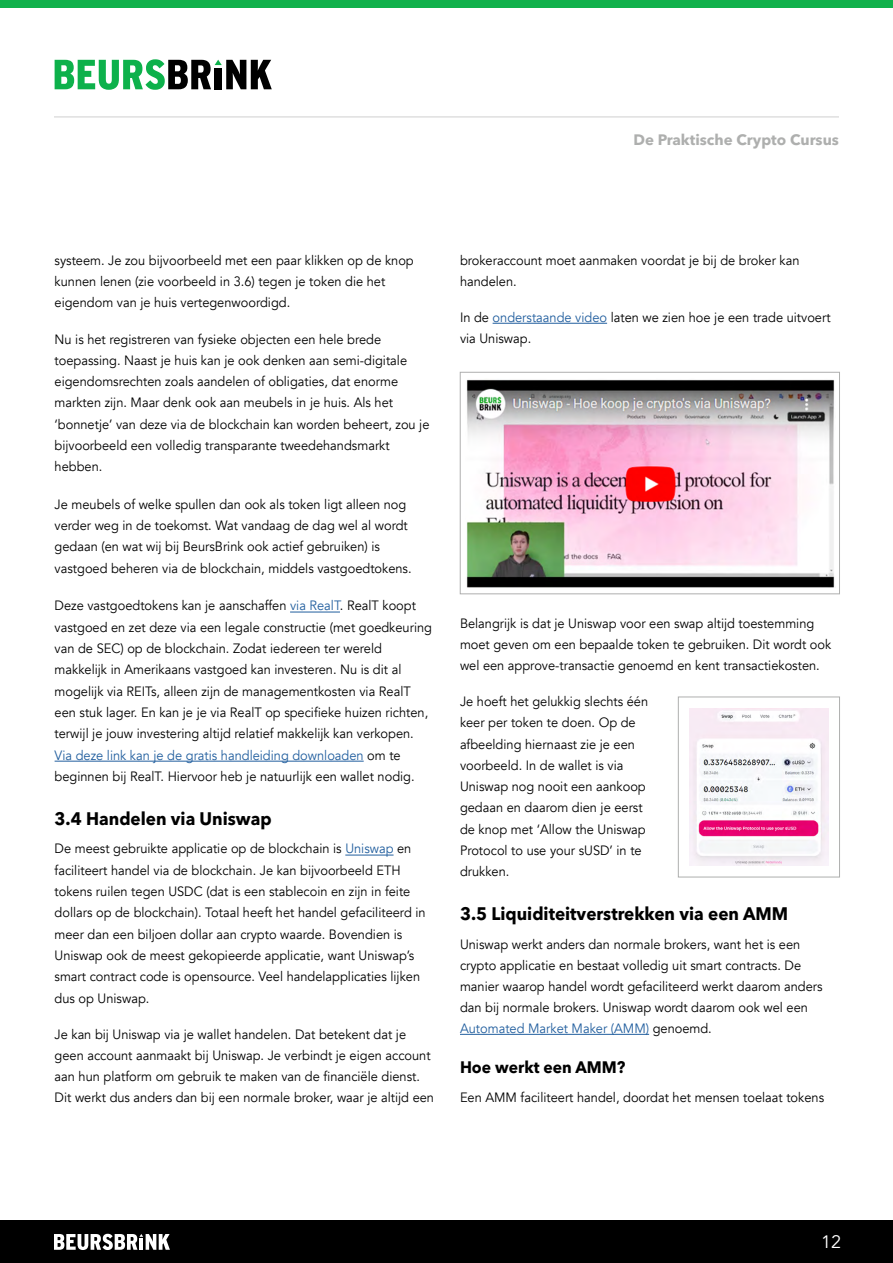
<style>
.page{position:relative;width:893px;height:1263px;background:#fff}
.page>*{position:absolute;margin:0;border:0;box-sizing:border-box;transform-origin:0 0}
.t1{font:700 18px "Avenir Next LT Pro";color:#000;scale:.95 1}
.t2{font:18px "Avenir";color:#fff}
.t3{font:700 16.5px "Avenir Next LT Pro";color:#000;scale:.95 1}
.t4{font:700 15px "Avenir Next LT Pro";color:#aeafae}
.t5{font:13.5px/21.3px "Avenir";color:#000;scale:.95 1}
.s1{color:#215e9e}
</style>
<div class="page">
<div style="left:0;top:1220px;width:893px;height:43px;background:#000"></div>
<div style="left:0;top:0;width:893px;height:7px;background:#11b14b"></div>
<svg style="left:54px;top:1234px;width:116px;height:16px"></svg>
<hr style="left:54px;top:117px;width:785px;height:1px;background:#000">
<svg style="left:55px;top:59px;width:217px;height:31px"></svg>
<hr style="left:493px;top:323px;width:114px;height:1px;background:#215e9e">
<hr style="left:460px;top:1034px;width:189px;height:1px;background:#215e9e">
<hr style="left:290px;top:612px;width:50px;height:1px;background:#215e9e">
<hr style="left:55px;top:761px;width:309px;height:1px;background:#215e9e">
<hr style="left:345px;top:855px;width:49px;height:1px;background:#215e9e">
<img style="left:466px;top:379px;width:369px;height:208px">
<div style="left:460px;top:372px;width:380px;height:222px;border:1px solid #aeafae"></div>
<img style="left:689px;top:709px;width:139px;height:156px">
<div style="left:678px;top:697px;width:162px;height:180px;border:1px solid #aeafae"></div>
<p class="t4" style="left:633px;top:130px;width:207px">De Praktische Crypto Cursus</p>
<p class="t5" style="left:55px;top:250px;width:380px">systeem. Je zou bijvoorbeeld met een paar klikken op de knop kunnen lenen (zie voorbeeld in 3.6) tegen je token die het eigendom van je huis vertegenwoordigd.</p>
<p class="t5" style="left:55px;top:329px;width:396px">Nu is het registreren van fysieke objecten een hele brede toepassing. Naast je huis kan je ook denken aan semi-digitale eigendomsrechten zoals aandelen of obligaties, dat enorme markten zijn. Maar denk ook aan meubels in je huis. Als het ‘bonnetje’ van deze via de blockchain kan worden beheert, zou je bijvoorbeeld een volledig transparante tweedehandsmarkt hebben.</p>
<p class="t5" style="left:55px;top:494px;width:377px">Je meubels of welke spullen dan ook als token ligt alleen nog verder weg in de toekomst. Wat vandaag de dag wel al wordt gedaan (en wat wij bij BeursBrink ook actief gebruiken) is vastgoed beheren via de blockchain, middels vastgoedtokens.</p>
<p class="t5" style="left:55px;top:595px;width:399px">Deze vastgoedtokens kan je aanschaffen <span class="s1">via RealT</span>. RealT koopt vastgoed en zet deze via een legale constructie (met goedkeuring van de SEC) op de blockchain. Zodat iedereen ter wereld makkelijk in Amerikaans vastgoed kan investeren. Nu is dit al mogelijk via REITs, alleen zijn de managementkosten via RealT een stuk lager. En kan je je via RealT op specifieke huizen richten, terwijl je jouw investering altijd relatief makkelijk kan verkopen.<br><span class="s1">Via deze link kan je de gratis handleiding downloaden</span> om te beginnen bij RealT. Hiervoor heb je natuurlijk een wallet nodig.</p>
<h1 class="t1" style="left:55px;top:807px;width:230px">3.4 Handelen via Uniswap</h1>
<p class="t5" style="left:55px;top:838px;width:392px">De meest gebruikte applicatie op de blockchain is <span class="s1">Uniswap</span> en faciliteert handel via de blockchain. Je kan bijvoorbeeld ETH tokens ruilen tegen USDC (dat is een stablecoin en zijn in feite dollars op de blockchain). Totaal heeft het handel gefaciliteerd in meer dan een biljoen dollar aan crypto waarde. Bovendien is Uniswap ook de meest gekopieerde applicatie, want Uniswap’s smart contract code is opensource. Veel handelapplicaties lijken dus op Uniswap.</p>
<p class="t5" style="left:55px;top:1023px;width:401px">Je kan bij Uniswap via je wallet handelen. Dat betekent dat je geen account aanmaakt bij Uniswap. Je verbindt je eigen account aan hun platform om gebruik te maken van de financiële dienst.<br>Dit werkt dus anders dan bij een normale broker, waar je altijd een</p>
<p class="t5" style="left:460px;top:250px;width:359px">brokeraccount moet aanmaken voordat je bij de broker kan handelen.</p>
<p class="t5" style="left:460px;top:307px;width:392px">In de <span class="s1">onderstaande video</span> laten we zien hoe je een trade uitvoert via Uniswap.</p>
<p class="t5" style="left:460px;top:613px;width:392px">Belangrijk is dat je Uniswap voor een swap altijd toestemming moet geven om een bepaalde token te gebruiken. Dit wordt ook wel een approve-transactie genoemd en kent transactiekosten.</p>
<p class="t5" style="left:460px;top:691px;width:200px">Je hoeft het gelukkig slechts één keer per token te doen. Op de afbeelding hiernaast zie je een voorbeeld. In de wallet is via<br>Uniswap nog nooit een aankoop gedaan en daarom dien je eerst de knop met ‘Allow the Uniswap<br>Protocol to use your sUSD’ in te drukken.</p>
<h1 class="t1" style="left:460px;top:903px;width:347px">3.5 Liquiditeitverstrekken via een AMM</h1>
<p class="t5" style="left:460px;top:934px;width:383px">Uniswap werkt anders dan normale brokers, want het is een crypto applicatie en bestaat volledig uit smart contracts. De manier waarop handel wordt gefaciliteerd werkt daarom anders dan bij normale brokers. Uniswap wordt daarom ook wel een <span class="s1">Automated Market Maker (AMM)</span> genoemd.</p>
<p class="t3" style="left:460px;top:1057px;width:176px">Hoe werkt een AMM?</p>
<p class="t5" style="left:460px;top:1086px;width:385px">Een AMM faciliteert handel, doordat het mensen toelaat tokens</p>
<h1 class="t2" style="left:821px;top:1231px;width:22px">12</h1>
</div>
